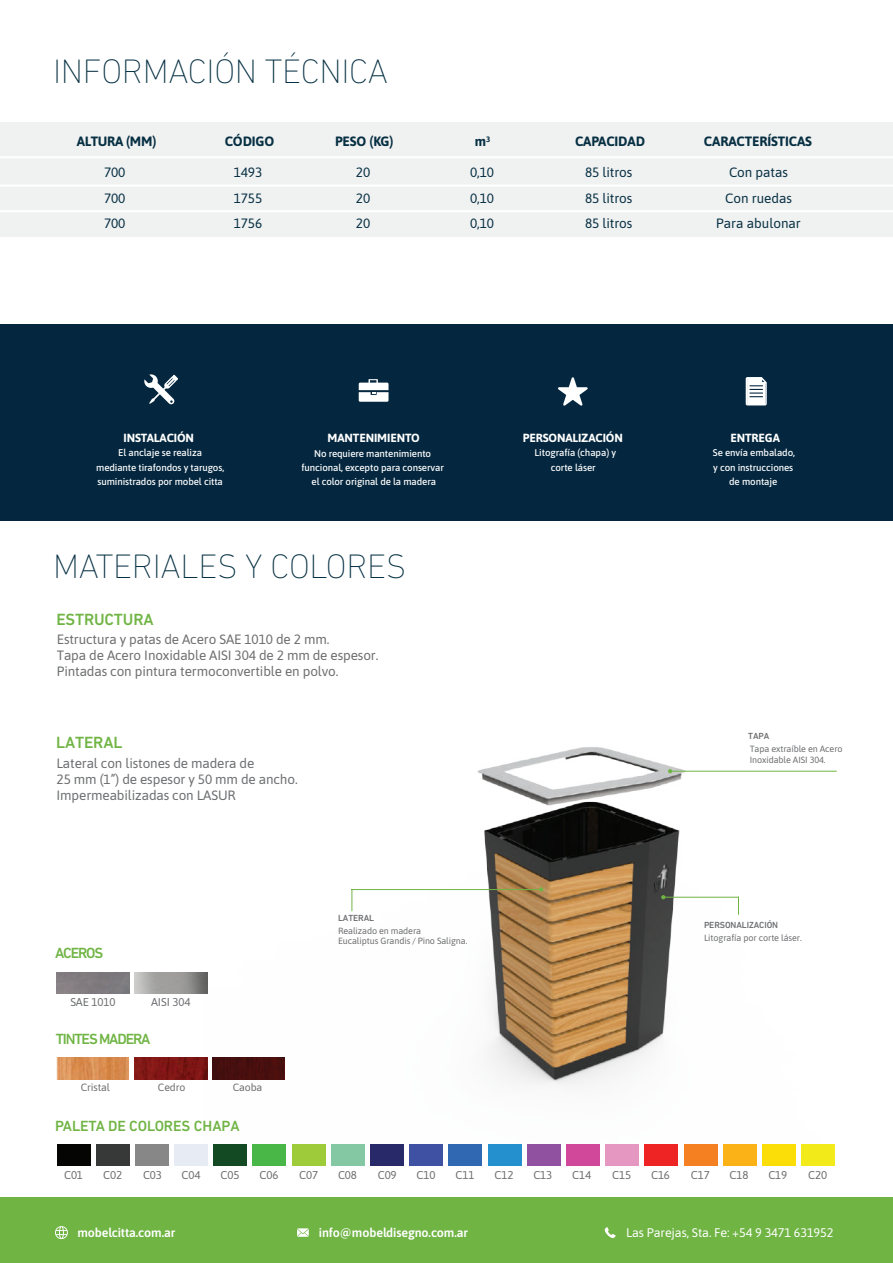
<style>
.page{position:relative;width:893px;height:1263px;background:#fff}
.page>*{position:absolute;margin:0;border:0;box-sizing:border-box;transform-origin:0 0}
.t1{font:200 34.5px "DIN Next LT Pro";letter-spacing:-.01em;color:#063043}
.t2{font:500 16.5px "DIN Next LT Pro";letter-spacing:-.01em;color:#70b444}
.t3{font:500 15px "DIN Next LT Pro";letter-spacing:-.01em;color:#70b444}
.t4{font:500 15px "DIN Next LT Pro";letter-spacing:-.075em;color:#70b444}
.t5{font:13.5px/16.2px "Asap";letter-spacing:-.01em;color:#6d6e70}
.t6{font:13.5px/25.5px "Asap";letter-spacing:-.01em;color:#073043;text-align:justify}
.t7{font:700 13.5px "Asap";letter-spacing:-.01em;color:#073043}
.t8{font:700 13.5px "Asap";letter-spacing:-.03em;color:#073043}
.t9{font:600 12.45px "Asap";letter-spacing:-.01em;color:#fff}
.t10{font:12.45px "Asap";letter-spacing:-.01em;color:#fff}
.t11{font:700 11.85px "Asap";letter-spacing:-.01em;color:#fff}
.t12{font:11.4px "Asap";letter-spacing:-.01em;color:#6d6e70}
.t13{font:10.5px "Asap";letter-spacing:-.01em;color:#6d6e70}
.t14{font:500 9.75px/14.4px "Asap";letter-spacing:-.01em;color:#fff;text-align:center}
.t15{font:9px/10.5px "Asap";letter-spacing:-.01em;color:#6d6e70}
.t16{font:500 9px "DIN Next LT Pro";letter-spacing:-.01em;color:#6d6e70}
</style>
<div class="page">
<img style="left:203px;top:747px;width:634px;height:419px">
<hr style="left:669px;top:771px;width:167px;height:1px;background:#70b444">
<svg style="left:668px;top:769px;width:4px;height:4px"></svg>
<svg style="left:351px;top:887px;width:192px;height:24px"></svg>
<svg style="left:661px;top:895px;width:78px;height:20px"></svg>
<div style="left:0;top:122px;width:893px;height:115px;background:#f0f1f1"></div>
<hr style="left:0;top:210px;width:893px;height:2px;background:#fff">
<hr style="left:0;top:185px;width:893px;height:2px;background:#fff">
<hr style="left:0;top:156px;width:893px;height:2px;background:#fff">
<div style="left:0;top:325px;width:893px;height:196px;background:#04273f"></div>
<svg style="left:746px;top:377px;width:21px;height:28px"></svg>
<svg style="left:144px;top:374px;width:34px;height:30px"></svg>
<svg style="left:558px;top:377px;width:30px;height:29px"></svg>
<svg style="left:359px;top:379px;width:30px;height:23px"></svg>
<img style="left:57px;top:1058px;width:72px;height:21px">
<img style="left:135px;top:1058px;width:72px;height:21px">
<img style="left:212px;top:1058px;width:73px;height:21px">
<div style="left:57px;top:1144px;width:34px;height:22px;background:#050504"></div>
<div style="left:96px;top:1144px;width:34px;height:22px;background:#373838"></div>
<div style="left:135px;top:1144px;width:34px;height:22px;background:#888787"></div>
<div style="left:174px;top:1144px;width:34px;height:22px;background:#e7ecf4"></div>
<div style="left:213px;top:1144px;width:34px;height:22px;background:#134a23"></div>
<div style="left:252px;top:1144px;width:34px;height:22px;background:#49b748"></div>
<div style="left:292px;top:1144px;width:33px;height:22px;background:#9ecb3a"></div>
<div style="left:331px;top:1144px;width:34px;height:22px;background:#83c7a3"></div>
<div style="left:370px;top:1144px;width:34px;height:22px;background:#272969"></div>
<div style="left:409px;top:1144px;width:34px;height:22px;background:#3e51a3"></div>
<div style="left:488px;top:1144px;width:34px;height:22px;background:#2590ce"></div>
<div style="left:527px;top:1144px;width:34px;height:22px;background:#9051a0"></div>
<div style="left:566px;top:1144px;width:34px;height:22px;background:#d1489a"></div>
<div style="left:605px;top:1144px;width:34px;height:22px;background:#e597c1"></div>
<div style="left:644px;top:1144px;width:34px;height:22px;background:#ee2323"></div>
<div style="left:684px;top:1144px;width:33px;height:22px;background:#f58021"></div>
<div style="left:723px;top:1144px;width:34px;height:22px;background:#fbb217"></div>
<div style="left:762px;top:1144px;width:34px;height:22px;background:#fbdd08"></div>
<div style="left:801px;top:1144px;width:34px;height:22px;background:#f2eb19"></div>
<div style="left:448px;top:1144px;width:34px;height:22px;background:#3168b2"></div>
<img style="left:134px;top:972px;width:73px;height:22px">
<div style="left:0;top:1198px;width:893px;height:65px;background:#70b444"></div>
<svg style="left:297px;top:1228px;width:12px;height:9px"></svg>
<svg style="left:55px;top:1226px;width:13px;height:13px"></svg>
<svg style="left:605px;top:1227px;width:11px;height:11px"></svg>
<h1 class="t1" style="left:53px;top:52px;width:337px">INFORMACIÓN TÉCNICA</h1>
<h3 class="t8" style="left:77px;top:132px;width:81px">ALTURA (MM)</h3>
<h3 class="t7" style="left:225px;top:132px;width:51px">CÓDIGO</h3>
<h3 class="t7" style="left:335px;top:132px;width:60px">PESO (KG)</h3>
<h3 class="t7" style="left:475px;top:132px;width:17px">m³</h3>
<h3 class="t7" style="left:575px;top:132px;width:72px">CAPACIDAD</h3>
<h3 class="t7" style="left:704px;top:132px;width:109px">CARACTERÍSTICAS</h3>
<h3 class="t6" style="left:104px;top:159px;width:23px">700<br>700<br>700</h3>
<h3 class="t6" style="left:234px;top:159px;width:30px">1493<br>1755<br>1756</h3>
<h3 class="t6" style="left:356px;top:159px;width:16px">20<br>20<br>20</h3>
<h3 class="t6" style="left:470px;top:159px;width:25px">0,10<br>0,10<br>0,10</h3>
<h3 class="t6" style="left:585px;top:159px;width:49px">85 litros 85 litros 85 litros</h3>
<h3 class="t6" style="left:716px;top:159px;width:86px;text-align:center">Con patas<br>Con ruedas<br>Para abulonar</h3>
<p class="t11" style="left:124px;top:429px;width:72px">INSTALACIÓN</p>
<p class="t14" style="left:96px;top:445px;width:130px">El anclaje se realiza<br>mediante tirafondos y tarugos, suministrados por mobel citta</p>
<p class="t11" style="left:328px;top:429px;width:94px">MANTENIMIENTO</p>
<p class="t14" style="left:301px;top:445px;width:144px">No requiere mantenimiento funcional, excepto para conservar el color original de la madera</p>
<h1 class="t1" style="left:53px;top:546px;width:355px">MATERIALES Y COLORES</h1>
<h2 class="t2" style="left:56px;top:610px;width:99px">ESTRUCTURA</h2>
<h3 class="t5" style="left:57px;top:630px;width:323px">Estructura y patas de Acero SAE 1010 de 2 mm.<br>Tapa de Acero Inoxidable AISI 304 de 2 mm de espesor.<br>Pintadas con pintura termoconvertible en polvo.</h3>
<h2 class="t2" style="left:56px;top:733px;width:68px">LATERAL</h2>
<h3 class="t5" style="left:57px;top:754px;width:243px">Lateral con listones de madera de<br>25 mm (1”) de espesor y 50 mm de ancho.<br>Impermeabilizadas con LASUR</h3>
<h3 class="t4" style="left:55px;top:944px;width:50px">ACEROS</h3>
<p class="t12" style="left:70px;top:994px;width:47px">SAE 1010</p>
<p class="t12" style="left:151px;top:994px;width:41px">AISI 304</p>
<h3 class="t4" style="left:56px;top:1030px;width:96px">TINTES MADERA</h3>
<p class="t13" style="left:81px;top:1080px;width:31px">Cristal</p>
<p class="t13" style="left:158px;top:1080px;width:29px">Cedro</p>
<p class="t13" style="left:233px;top:1080px;width:31px">Caoba</p>
<h3 class="t3" style="left:55px;top:1117px;width:186px">PALETA DE COLORES CHAPA</h3>
<p class="t16" style="left:338px;top:912px;width:38px">LATERAL</p>
<p class="t15" style="left:338px;top:925px;width:131px">Realizado en madera<br>Eucaliptus Grandis / Pino Saligna.</p>
<p class="t11" style="left:523px;top:429px;width:102px">PERSONALIZACIÓN</p>
<p class="t14" style="left:535px;top:445px;width:83px">Litografía (chapa) y corte láser</p>
<p class="t11" style="left:730px;top:429px;width:51px">ENTREGA</p>
<p class="t14" style="left:713px;top:445px;width:84px">Se envía embalado, y con instrucciones de montaje</p>
<p class="t16" style="left:748px;top:731px;width:23px">TAPA</p>
<p class="t15" style="left:750px;top:743px;width:94px">Tapa extraíble en Acero<br>Inoxidable AISI 304.</p>
<p class="t16" style="left:704px;top:920px;width:76px">PERSONALIZACIÓN</p>
<p class="t15" style="left:704px;top:932px;width:99px">Litografía por corte láser.</p>
<p class="t12" style="left:64px;top:1167px;width:21px">C01</p>
<p class="t12" style="left:103px;top:1167px;width:21px">C02</p>
<p class="t12" style="left:143px;top:1167px;width:21px">C03</p>
<p class="t12" style="left:182px;top:1167px;width:21px">C04</p>
<p class="t12" style="left:221px;top:1167px;width:21px">C05</p>
<p class="t12" style="left:259px;top:1167px;width:21px">C06</p>
<p class="t12" style="left:299px;top:1167px;width:21px">C07</p>
<p class="t12" style="left:338px;top:1167px;width:21px">C08</p>
<p class="t12" style="left:378px;top:1167px;width:21px">C09</p>
<p class="t12" style="left:417px;top:1167px;width:21px">C10</p>
<p class="t12" style="left:455px;top:1167px;width:21px">C11</p>
<p class="t12" style="left:494px;top:1167px;width:21px">C12</p>
<p class="t12" style="left:533px;top:1167px;width:21px">C13</p>
<p class="t12" style="left:572px;top:1167px;width:21px">C14</p>
<p class="t12" style="left:612px;top:1167px;width:21px">C15</p>
<p class="t12" style="left:651px;top:1167px;width:21px">C16</p>
<p class="t12" style="left:691px;top:1167px;width:21px">C17</p>
<p class="t12" style="left:729px;top:1167px;width:21px">C18</p>
<p class="t12" style="left:768px;top:1167px;width:21px">C19</p>
<p class="t12" style="left:808px;top:1167px;width:21px">C20</p>
<p class="t9" style="left:77px;top:1223px;width:99px">mobelcitta.com.ar</p>
<p class="t9" style="left:319px;top:1223px;width:151px">info@mobeldisegno.com.ar</p>
<p class="t10" style="left:626px;top:1223px;width:209px">Las Parejas, Sta. Fe: +54 9 3471 631952</p>
</div>
